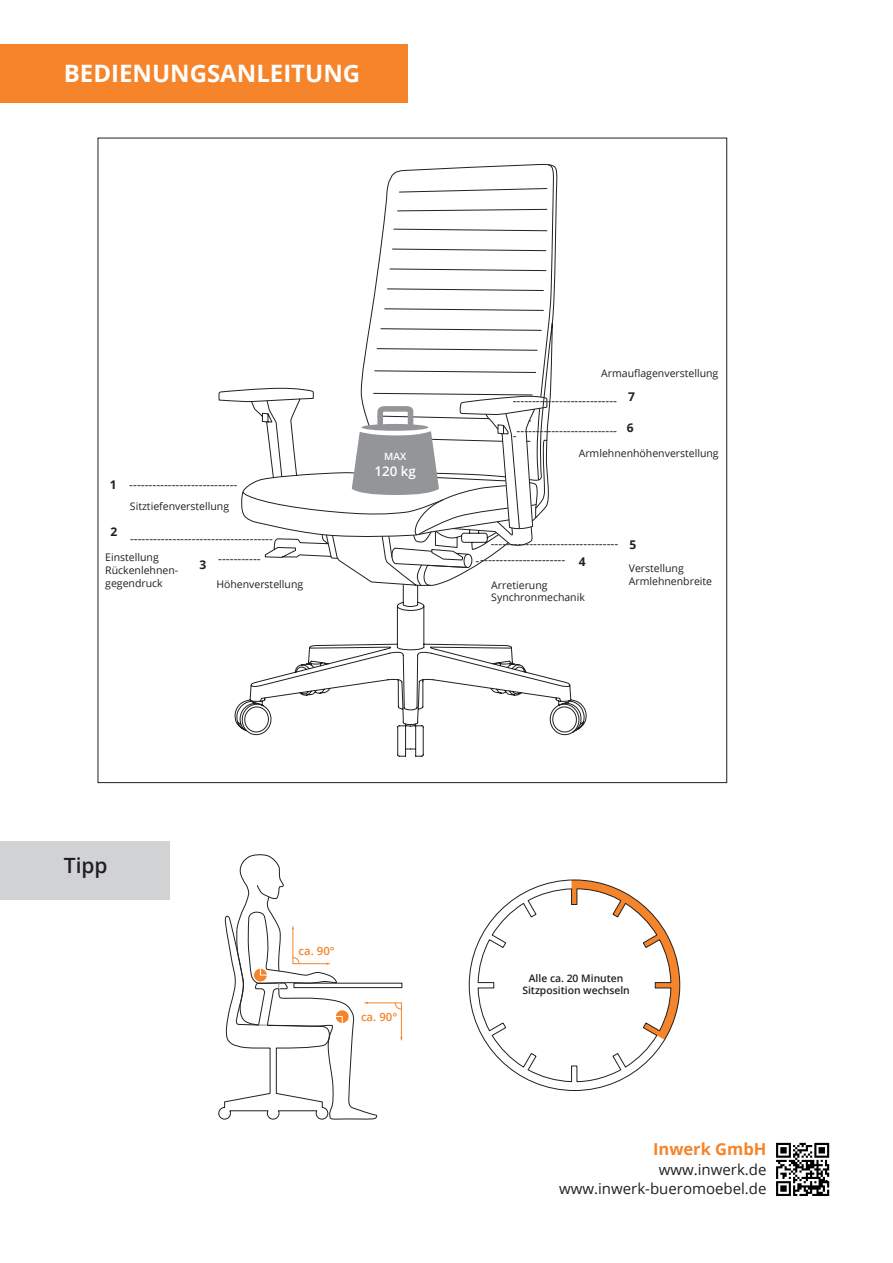
<style>
.page{position:relative;width:893px;height:1263px;background:#fff}
.page>*{position:absolute;margin:0;border:0;box-sizing:border-box;transform-origin:0 0}
.t1{font:700 24px "Open Sans";color:#fff}
.t2{font:600 21px "Open Sans";color:#231f20}
.t3{font:700 16.5px "Open Sans";color:#f5842a}
.t4{font:15px/19.5px "Open Sans";color:#231f20;text-align:right}
.t5{font:600 13.35px "Open Sans";color:#fff}
.t6{font:12px/16.4px "Open Sans";color:#231f20}
.t7{font:700 12px "Open Sans";color:#231f20}
.t8{font:600 11.4px "Open Sans";color:#f5842a}
.t9{font:10.5px/12.6px "Open Sans";color:#231f20}
.t10{font:600 10.35px/12.5px "Open Sans";color:#231f20;text-align:center}
.t11{font:600 10.05px "Open Sans";color:#fff}
.s1{font-weight:700}
</style>
<div class="page">
<svg style="left:235px;top:588px;width:351px;height:168px"></svg>
<svg style="left:267px;top:164px;width:287px;height:342px"></svg>
<svg style="left:776px;top:1143px;width:53px;height:53px"></svg>
<div style="left:0;top:44px;width:407px;height:59px;background:#f5842a"></div>
<div style="left:0;top:841px;width:170px;height:59px;background:#d1d2d4"></div>
<svg style="left:478px;top:881px;width:202px;height:201px"></svg>
<svg style="left:218px;top:854px;width:185px;height:266px"></svg>
<svg style="left:265px;top:396px;width:282px;height:190px"></svg>
<div style="left:361px;top:424px;width:67px;height:7px;background:#939598;border-radius:50%"></div>
<h1 class="t1" style="left:64px;top:56px;width:298px">BEDIENUNGSANLEITUNG</h1>
<p class="t6" style="left:110px;top:477px;width:129px"><span class="s1">1</span> ----------------------------</p>
<p class="t9" style="left:130px;top:500px;width:101px">Sitztiefenverstellung</p>
<p class="t7" style="left:110px;top:523px;width:8px">2</p>
<p class="t6" style="left:130px;top:530px;width:144px">-------------------------------------</p>
<p class="t9" style="left:105px;top:551px;width:74px">Einstellung<br>Rückenlehnen&shy;gegendruck</p>
<p class="t6" style="left:218px;top:550px;width:44px">-----------</p>
<p class="t7" style="left:199px;top:556px;width:8px">3</p>
<p class="t9" style="left:216px;top:577px;width:88px">Höhenverstellung</p>
<p class="t11" style="left:384px;top:449px;width:24px">MAX</p>
<p class="t5" style="left:375px;top:462px;width:43px">120 kg</p>
<p class="t9" style="left:601px;top:367px;width:119px">Armauflagenverstellung</p>
<p class="t6" style="left:513px;top:392px;width:106px">---------------------------</p>
<p class="t7" style="left:627px;top:420px;width:8px">6</p>
<p class="t7" style="left:628px;top:388px;width:8px">7</p>
<p class="t6" style="left:513px;top:422px;width:106px">---------------------------</p>
<p class="t9" style="left:579px;top:446px;width:142px">Armlehnenhöhenverstellung</p>
<p class="t6" style="left:476px;top:535px;width:144px;text-indent:15px">--------------------------------- ----------------------- <span class="s1">4</span></p>
<p class="t9" style="left:491px;top:578px;width:95px">Arretierung<br>Synchronmechanik</p>
<p class="t7" style="left:629px;top:536px;width:8px">5</p>
<p class="t9" style="left:629px;top:562px;width:85px">Verstellung<br>Armlehnenbreite</p>
<h2 class="t2" style="left:64px;top:851px;width:45px">Tipp</h2>
<p class="t8" style="left:299px;top:943px;width:38px">ca. 90°</p>
<p class="t8" style="left:361px;top:1009px;width:38px">ca. 90°</p>
<p class="t10" style="left:522px;top:972px;width:109px">Alle ca. 20 Minuten<br>Sitzposition wechseln</p>
<h3 class="t3" style="left:653px;top:1138px;width:115px">Inwerk GmbH</h3>
<p class="t4" style="left:559px;top:1159px;width:209px">www.inwerk.de www.inwerk-bueromoebel.de</p>
</div>
